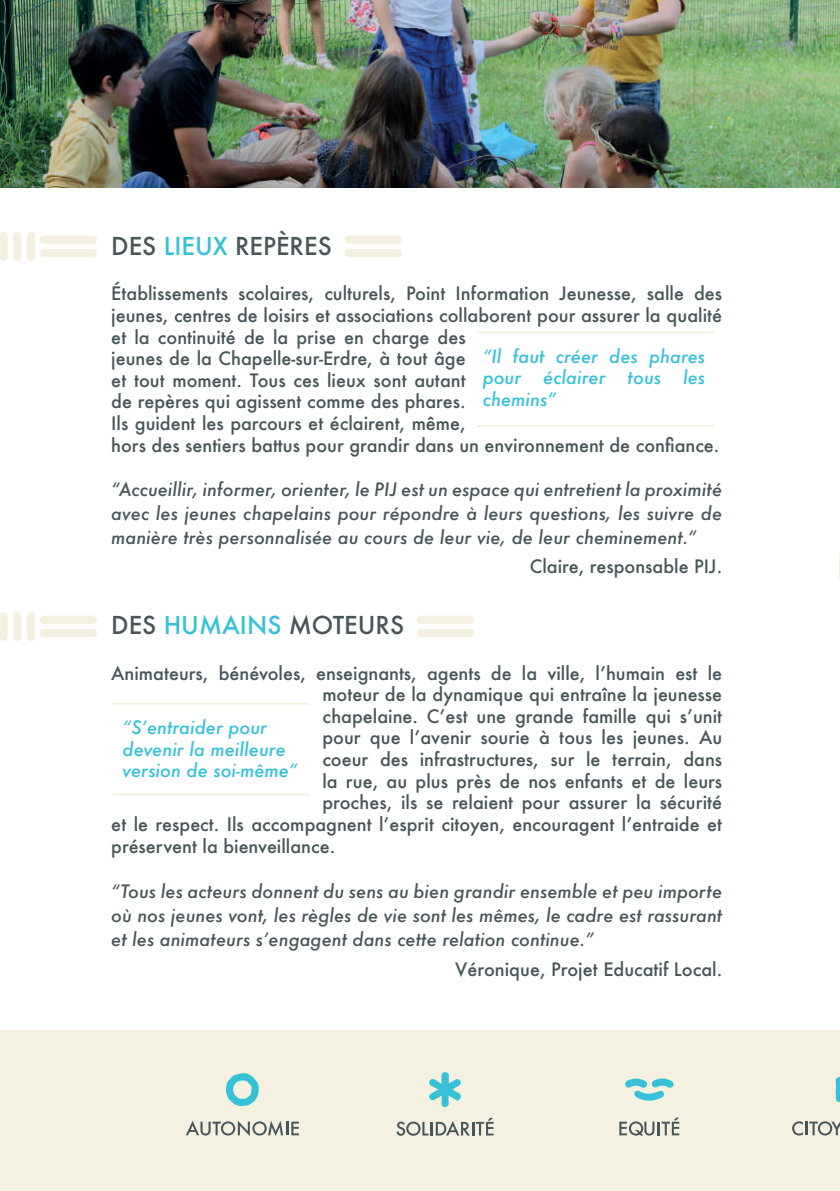
<style>
.page{position:relative;width:840px;height:1191px;background:#fff}
.page>*{position:absolute;margin:0;border:0;box-sizing:border-box;transform-origin:0 0}
.t1{font:500 24px "Futura";color:#485559}
.t2{font:500 18px/21.6px "Futura";color:#485559}
.t3{font:italic 500 18px/24px "Futura";color:#485559;text-align:justify}
.t4{font:italic 500 18px/21.6px "Futura";color:#36c1d7;text-align:justify}
.s1{color:#36c1d7}
</style>
<div class="page">
<img style="left:0;top:0;width:839px;height:188px">
<hr style="left:477px;top:331px;width:237px;height:2px;background:#f4f1e0">
<hr style="left:113px;top:703px;width:197px;height:2px;background:#f4f1e0">
<hr style="left:477px;top:425px;width:237px;height:2px;background:#f4f1e0">
<hr style="left:113px;top:793px;width:197px;height:2px;background:#f4f1e0">
<div style="left:13px;top:232px;width:8px;height:29px;background:#f4f1e0;border-radius:4px"></div>
<div style="left:0;top:232px;width:8px;height:29px;background:#f4f1e0;border-radius:4px"></div>
<div style="left:27px;top:232px;width:8px;height:29px;background:#f4f1e0;border-radius:4px"></div>
<div style="left:40px;top:236px;width:57px;height:8px;background:#f4f1e0;border-radius:4px"></div>
<div style="left:40px;top:249px;width:57px;height:8px;background:#f4f1e0;border-radius:4px"></div>
<div style="left:13px;top:612px;width:8px;height:29px;background:#f4f1e0;border-radius:4px"></div>
<div style="left:0;top:612px;width:8px;height:29px;background:#f4f1e0;border-radius:4px"></div>
<div style="left:27px;top:612px;width:8px;height:29px;background:#f4f1e0;border-radius:4px"></div>
<div style="left:40px;top:615px;width:57px;height:9px;background:#f4f1e0;border-radius:4px"></div>
<div style="left:40px;top:629px;width:57px;height:8px;background:#f4f1e0;border-radius:4px"></div>
<div style="left:344px;top:236px;width:57px;height:8px;background:#f4f1e0;border-radius:4px"></div>
<div style="left:344px;top:249px;width:57px;height:8px;background:#f4f1e0;border-radius:4px"></div>
<div style="left:416px;top:615px;width:58px;height:9px;background:#f4f1e0;border-radius:4px"></div>
<div style="left:416px;top:629px;width:58px;height:8px;background:#f4f1e0;border-radius:4px"></div>
<div style="left:0;top:1030px;width:839px;height:161px;background:#f4f1e0"></div>
<svg style="left:186px;top:1121px;width:113px;height:15px"></svg>
<svg style="left:226px;top:1073px;width:33px;height:33px"></svg>
<svg style="left:835px;top:1077px;width:4px;height:25px"></svg>
<svg style="left:792px;top:1121px;width:47px;height:14px"></svg>
<svg style="left:625px;top:1078px;width:48px;height:22px"></svg>
<svg style="left:619px;top:1117px;width:60px;height:18px"></svg>
<svg style="left:429px;top:1072px;width:32px;height:35px"></svg>
<svg style="left:396px;top:1121px;width:73px;height:14px"></svg>
<hr style="left:471px;top:1121px;width:3px;height:14px;background:#485559">
<svg style="left:475px;top:1117px;width:18px;height:18px"></svg>
<h1 class="t1" style="left:111px;top:229px;width:222px">DES <span class="s1">LIEUX</span> REPÈRES</h1>
<p class="t2" style="left:111px;top:282px;width:612px">Établissements scolaires, culturels, Point Information Jeunesse, salle des jeunes, centres de loisirs et associations collaborent pour assurer la qualité et la continuité de la prise en charge des<br>jeunes de la Chapelle-sur-Erdre, à tout âge<br>et tout moment. Tous ces lieux sont autant<br>de repères qui agissent comme des phares.<br>Ils guident les parcours et éclairent, même,<br>hors des sentiers battus pour grandir dans un environnement de confiance.</p>
<p class="t3" style="left:111px;top:477px;width:612px">“Accueillir, informer, orienter, le PIJ est un espace qui entretient la proximité avec les jeunes chapelains pour répondre à leurs questions, les suivre de manière très personnalisée au cours de leur vie, de leur cheminement.”</p>
<p class="t2" style="left:529px;top:555px;width:194px">Claire, responsable PIJ.</p>
<h1 class="t1" style="left:111px;top:608px;width:294px">DES <span class="s1">HUMAINS</span> MOTEURS</h1>
<p class="t2" style="left:111px;top:662px;width:612px">Animateurs, bénévoles, enseignants, agents de la ville, l’humain est le</p>
<p class="t2" style="left:322px;top:683px;width:401px">moteur de la dynamique qui entraîne la jeunesse</p>
<p class="t2" style="left:322px;top:705px;width:401px">chapelaine. C’est une grande famille qui s’unit</p>
<p class="t2" style="left:322px;top:726px;width:401px">pour que l’avenir sourie à tous les jeunes. Au</p>
<p class="t2" style="left:322px;top:748px;width:401px">coeur des infrastructures, sur le terrain, dans</p>
<p class="t2" style="left:322px;top:770px;width:401px">la rue, au plus près de nos enfants et de leurs</p>
<p class="t2" style="left:322px;top:791px;width:401px">proches, ils se relaient pour assurer la sécurité</p>
<p class="t2" style="left:111px;top:813px;width:612px">et le respect. Ils accompagnent l’esprit citoyen, encouragent l’entraide et</p>
<p class="t2" style="left:111px;top:834px;width:225px">préservent la bienveillance.</p>
<p class="t3" style="left:111px;top:879px;width:612px">“Tous les acteurs donnent du sens au bien grandir ensemble et peu importe où nos jeunes vont, les règles de vie sont les mêmes, le cadre est rassurant et les animateurs s’engagent dans cette relation continue.”</p>
<p class="t2" style="left:455px;top:958px;width:268px">Véronique, Projet Educatif Local.</p>
<p class="t4" style="left:482px;top:345px;width:224px">“Il faut créer des phares pour éclairer tous les chemins”</p>
<p class="t4" style="left:122px;top:716px;width:177px;text-align:left">“S’entraider pour devenir la meilleure version de soi-même”</p>
</div>
